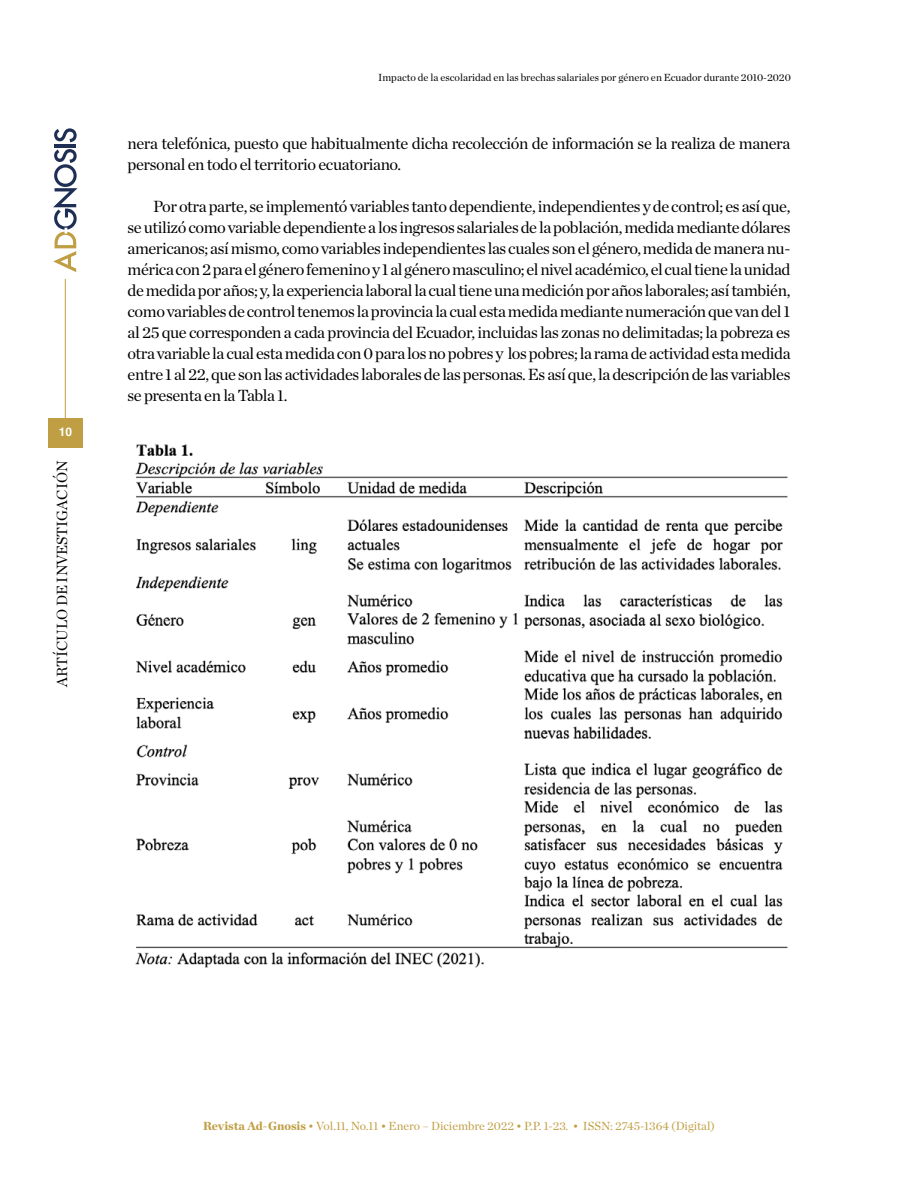
<style>
.page{position:relative;width:918px;height:1188px;background:#fff}
.page>*{position:absolute;margin:0;border:0;box-sizing:border-box;transform-origin:0 0}
.t1{font:16.5px/21px "Chronicle Deck";letter-spacing:-.025em;color:#000}
.t2{font:15px "Chronicle Deck";color:#000}
.t3{font:12px "Chronicle Deck";color:#c09e43}
.t4{font:700 12px "Helvetica";color:#fff}
.t5{font:10.5px "Chronicle Deck";color:#000}
.s1{font-weight:900}
</style>
<div class="page">
<hr style="left:65px;top:279px;width:1px;height:139px;background:#c09e43">
<div style="left:48px;top:418px;width:35px;height:30px;background:#c09e43"></div>
<hr style="left:55px;top:144px;width:21px;height:3px;background:#1e2e54">
<svg style="left:54px;top:128px;width:23px;height:14px"></svg>
<svg style="left:53px;top:149px;width:25px;height:123px"></svg>
<img style="left:135px;top:444px;width:653px;height:524px">
<p class="t4" style="left:59px;top:425px;width:15px">10</p>
<p class="t2" style="left:51px;top:687px;width:228px;rotate:-90deg">ARTÍCULO DE INVESTIGACIÓN</p>
<p class="t5" style="left:378px;top:69px;width:414px">Impacto de la escolaridad en las brechas salariales por género en Ecuador durante 2010-2020</p>
<p class="t1" style="left:128px;top:131px;width:664px">nera telefónica, puesto que habitualmente dicha recolección de información se la realiza de manera personal en todo el territorio ecuatoriano.</p>
<p class="t1" style="left:128px;top:194px;width:665px;text-align:justify;text-indent:26px">Por otra parte, se implementó variables tanto dependiente, independientes y de control; es así que, se utilizó como variable dependiente a los ingresos salariales de la población, medida mediante dólares americanos; así mismo, como variables independientes las cuales son el género, medida de manera nu&shy;mérica con 2 para el género femenino y 1 al género masculino; el nivel académico, el cual tiene la unidad de medida por años; y, la experiencia laboral la cual tiene una medición por años laborales; así también, como variables de control tenemos la provincia la cual esta medida mediante numeración que van del 1 al 25 que corresponden a cada provincia del Ecuador, incluidas las zonas no delimitadas; la pobreza es otra variable la cual esta medida con 0 para los no pobres y los pobres; la rama de actividad esta medida entre 1 al 22, que son las actividades laborales de las personas. Es así que, la descripción de las variables se presenta en la Tabla 1.</p>
<p class="t3" style="left:203px;top:1117px;width:513px"><span class="s1">Revista Ad-Gnosis</span> • Vol.11, No.11 • Enero – Diciembre 2022 • P.P. 1-23. • ISSN: 2745-1364 (Digital)</p>
</div>
